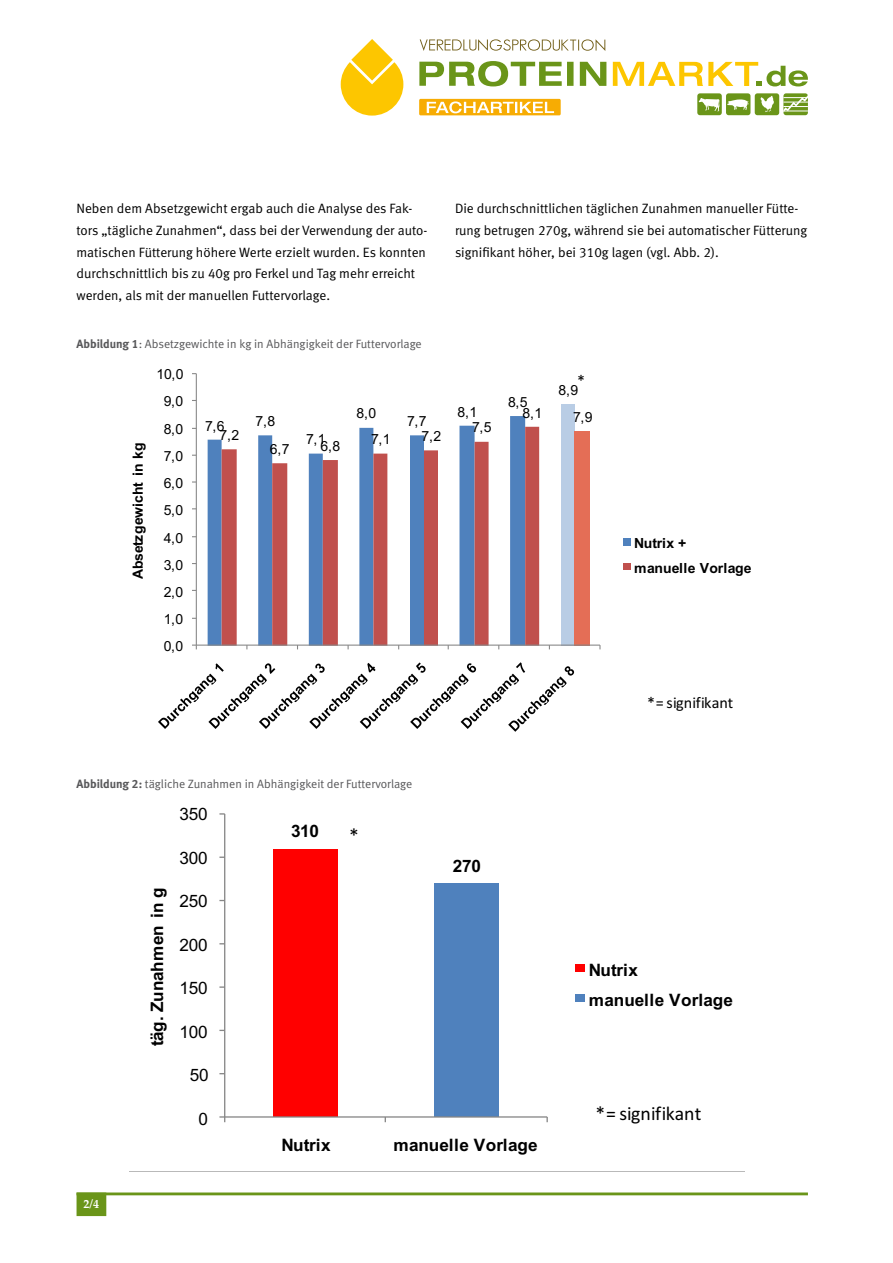
<style>
.page{position:relative;width:893px;height:1263px;background:#fff}
.page>*{position:absolute;margin:0;border:0;box-sizing:border-box;transform-origin:0 0}
.t1{font:19.65px "Calibri";letter-spacing:.005em;color:#000}
.t2{font:700 17.1px/30px "Arial";letter-spacing:.005em;color:#000}
.t3{font:17.1px "Arial";letter-spacing:-.02em;color:#000}
.t4{font:16.2px "Calibri";color:#000}
.t5{font:700 14.1px "Arial";letter-spacing:-.015em;color:#000}
.t6{font:13.95px "Arial";color:#000}
.t7{font:700 13.95px/24.5px "Arial";color:#000}
.Text{font:13.5px/21.8px "Meta Normal LF";color:#000}
.BU{font:12px "Meta Normal LF";color:#58585a}
.t8{font:700 12px "Palatino Linotype";color:#fff}
.s1{font-family:"Meta Bold LF"}
</style>
<div class="page">
<hr style="left:77px;top:1192px;width:731px;height:3px;background:#6a9519">
<div style="left:77px;top:1192px;width:29px;height:24px;background:#6a9519;border:2px solid #6a9519"></div>
<svg style="left:419px;top:61px;width:143px;height:25px"></svg>
<div style="left:567px;top:62px;width:7px;height:24px;background:#6a9519"></div>
<svg style="left:580px;top:62px;width:26px;height:24px"></svg>
<svg style="left:341px;top:39px;width:62px;height:77px"></svg>
<svg style="left:420px;top:39px;width:185px;height:12px"></svg>
<div style="left:726px;top:93px;width:24px;height:22px;background:#6a9519;border-radius:3px"></div>
<svg style="left:727px;top:99px;width:21px;height:11px"></svg>
<div style="left:697px;top:93px;width:25px;height:22px;background:#6a9519;border-radius:3px"></div>
<svg style="left:699px;top:98px;width:21px;height:13px"></svg>
<div style="left:755px;top:93px;width:24px;height:22px;background:#6a9519;border-radius:3px"></div>
<svg style="left:760px;top:95px;width:14px;height:17px"></svg>
<div style="left:783px;top:93px;width:25px;height:22px;background:#6a9519;border-radius:3px"></div>
<svg style="left:783px;top:93px;width:25px;height:21px"></svg>
<svg style="left:613px;top:62px;width:195px;height:24px"></svg>
<div style="left:419px;top:99px;width:142px;height:16px;background:#f7ac03;border-radius:2px"></div>
<svg style="left:427px;top:101px;width:127px;height:12px"></svg>
<svg style="left:158px;top:373px;width:473px;height:359px"></svg>
<svg style="left:219px;top:813px;width:366px;height:310px"></svg>
<div style="left:582px;top:1094px;width:161px;height:55px;background:#fff"></div>
<div style="left:336px;top:817px;width:38px;height:24px;background:#fff"></div>
<p class="Text" style="left:77px;top:197px;width:352px">Neben dem Absetzgewicht ergab auch die Analyse des Fak&shy;tors „tägliche Zunahmen“, dass bei der Verwendung der auto&shy;matischen Fütterung höhere Werte erzielt wurden. Es konnten durchschnittlich bis zu 40g pro Ferkel und Tag mehr erreicht werden, als mit der manuellen Futtervorlage.</p>
<p class="Text" style="left:455px;top:197px;width:354px">Die durchschnittlichen täglichen Zunahmen manueller Fütte&shy;rung betrugen 270g, während sie bei automatischer Fütterung signifikant höher, bei 310g lagen (vgl. Abb. 2).</p>
<p class="BU" style="left:77px;top:337px;width:347px"><span class="s1">Abbildung 1</span>: Absetzgewichte in kg in Abhängigkeit der Futtervorlage</p>
<p class="t5" style="left:128px;top:579px;width:138px;rotate:-90deg">Absetzgewicht in kg</p>
<p class="t6" style="left:157px;top:365px;width:29px">10,0</p>
<p class="t6" style="left:164px;top:392px;width:21px">9,0</p>
<p class="t6" style="left:164px;top:419px;width:21px">8,0</p>
<p class="t6" style="left:164px;top:446px;width:21px">7,0</p>
<p class="t6" style="left:164px;top:474px;width:21px">6,0</p>
<p class="t6" style="left:164px;top:501px;width:21px">5,0</p>
<p class="t6" style="left:164px;top:528px;width:21px">4,0</p>
<p class="t6" style="left:164px;top:555px;width:21px">3,0</p>
<p class="t6" style="left:164px;top:582px;width:21px">2,0</p>
<p class="t6" style="left:164px;top:610px;width:21px">1,0</p>
<p class="t6" style="left:164px;top:637px;width:21px">0,0</p>
<p class="t6" style="left:205px;top:416px;width:21px">7,6</p>
<p class="t6" style="left:256px;top:411px;width:21px">7,8</p>
<p class="t6" style="left:219px;top:426px;width:21px">7,2</p>
<p class="t6" style="left:306px;top:430px;width:21px">7,1</p>
<p class="t6" style="left:270px;top:440px;width:21px">6,7</p>
<p class="t6" style="left:320px;top:437px;width:21px">6,8</p>
<p class="t6" style="left:357px;top:404px;width:21px">8,0</p>
<p class="t6" style="left:407px;top:412px;width:21px">7,7</p>
<p class="t6" style="left:371px;top:430px;width:21px">7,1</p>
<p class="t6" style="left:421px;top:427px;width:21px">7,2</p>
<p class="t6" style="left:458px;top:402px;width:21px">8,1</p>
<p class="t6" style="left:472px;top:418px;width:21px">7,5</p>
<p class="t4" style="left:577px;top:369px;width:10px">*</p>
<p class="t6" style="left:559px;top:380px;width:21px">8,9</p>
<p class="t6" style="left:508px;top:393px;width:21px">8,5</p>
<p class="t6" style="left:523px;top:403px;width:21px">8,1</p>
<p class="t6" style="left:573px;top:407px;width:21px">7,9</p>
<p class="t7" style="left:634px;top:531px;width:119px">Nutrix +<br>manuelle Vorlage</p>
<p class="t4" style="left:647px;top:691px;width:88px">*= signifikant</p>
<p class="BU" style="left:77px;top:777px;width:337px"><span class="s1">Abbildung 2:</span> tägliche Zunahmen in Abhängigkeit der Futtervorlage</p>
<p class="t2" style="left:142px;top:1046px;width:160px;rotate:-90deg">täg. Zunahmen in g</p>
<p class="t3" style="left:180px;top:802px;width:29px">350</p>
<p class="t3" style="left:180px;top:846px;width:29px">300</p>
<p class="t3" style="left:180px;top:889px;width:29px">250</p>
<p class="t3" style="left:180px;top:933px;width:29px">200</p>
<p class="t3" style="left:180px;top:976px;width:29px">150</p>
<p class="t3" style="left:180px;top:1020px;width:29px">100</p>
<p class="t3" style="left:190px;top:1063px;width:20px">50</p>
<p class="t3" style="left:199px;top:1107px;width:11px">0</p>
<p class="t2" style="left:291px;top:817px;width:30px">310</p>
<p class="t1" style="left:349px;top:822px;width:11px">*</p>
<p class="t2" style="left:453px;top:851px;width:30px">270</p>
<p class="t2" style="left:589px;top:955px;width:146px">Nutrix<br>manuelle Vorlage</p>
<p class="t1" style="left:596px;top:1100px;width:107px">*= signifikant</p>
<p class="t8" style="left:84px;top:1195px;width:17px">2/4</p>
<p class="t2" style="left:281px;top:1130px;width:51px">Nutrix</p>
<p class="t2" style="left:393px;top:1130px;width:146px">manuelle Vorlage</p>
</div>
